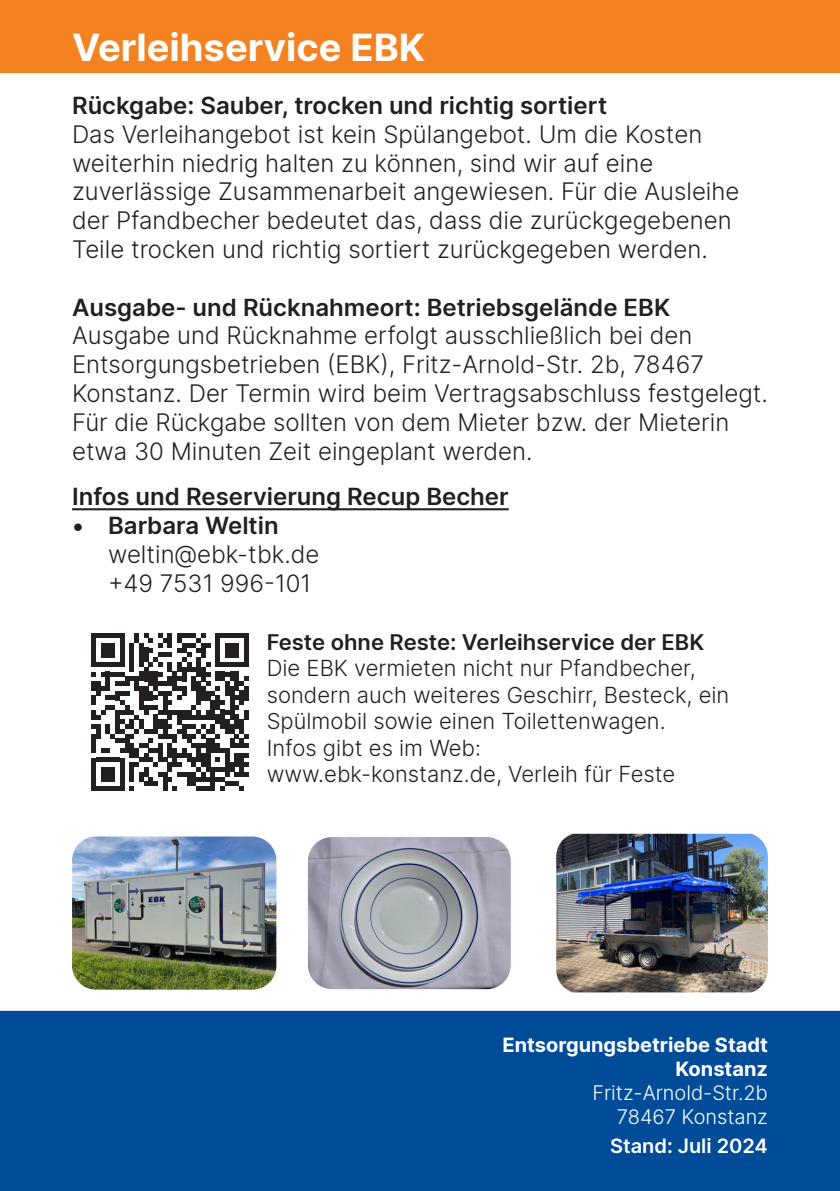
<style>
.page{position:relative;width:840px;height:1191px;background:#fff}
.page>*{position:absolute;margin:0;border:0;box-sizing:border-box;transform-origin:0 0}
.t1{font:700 38px "Inter";color:#fff}
.t2{font:300 24px/28.8px "Inter";color:#231f20}
.t3{font:600 24px "Inter";color:#231f20}
.t4{font:300 22px/26.4px "Inter";color:#231f20}
.t5{font:600 22px "Inter";color:#231f20}
.t6{font:700 20px/24px "Inter";color:#fff;text-align:right}
.t7{font:300 20px/24px "Inter";color:#fff;text-align:right}
.t8{font:600 20px "Inter";color:#fff}
</style>
<div class="page">
<hr style="left:0;top:72px;width:839px;height:1px;background:#f58220">
<div style="left:0;top:1010px;width:839px;height:181px;background:#014c98"></div>
<hr style="left:0;top:1154px;width:839px;height:2px;background:#014c98">
<div style="left:0;top:0;width:839px;height:72px;background:#f58220"></div>
<svg style="left:820px;top:1156px;width:19px;height:35px"></svg>
<svg style="left:91px;top:633px;width:158px;height:158px"></svg>
<hr style="left:72px;top:508px;width:436px;height:2px;background:#231f20">
<img style="left:556px;top:833px;width:211px;height:159px">
<img style="left:308px;top:837px;width:202px;height:152px">
<img style="left:72px;top:836px;width:204px;height:153px">
<h1 class="t1" style="left:72px;top:19px;width:354px">Verleihservice EBK</h1>
<p class="t3" style="left:72px;top:87px;width:536px">Rückgabe: Sauber, trocken und richtig sortiert</p>
<p class="t2" style="left:72px;top:119px;width:668px">Das Verleihangebot ist kein Spülangebot. Um die Kosten weiterhin niedrig halten zu können, sind wir auf eine zuverlässige Zusammenarbeit angewiesen. Für die Ausleihe der Pfandbecher bedeutet das, dass die zurückgegebenen Teile trocken und richtig sortiert zurückgegeben werden.</p>
<p class="t3" style="left:72px;top:289px;width:599px">Ausgabe- und Rücknahmeort: Betriebsgelände EBK</p>
<p class="t2" style="left:72px;top:321px;width:697px">Ausgabe und Rücknahme erfolgt ausschließlich bei den Entsorgungsbetrieben (EBK), Fritz-Arnold-Str. 2b, 78467<br>Konstanz. Der Termin wird beim Vertragsabschluss festgelegt.<br>Für die Rückgabe sollten von dem Mieter bzw. der Mieterin etwa 30 Minuten Zeit eingeplant werden.</p>
<p class="t3" style="left:72px;top:479px;width:438px">Infos und Reservierung Recup Becher</p>
<p class="t3" style="left:72px;top:508px;width:208px">• Barbara Weltin</p>
<p class="t2" style="left:108px;top:539px;width:213px">weltin@ebk-tbk.de +49 7531 996-101</p>
<p class="t5" style="left:266px;top:625px;width:439px">Feste ohne Reste: Verleihservice der EBK</p>
<p class="t4" style="left:266px;top:655px;width:464px">Die EBK vermieten nicht nur Pfandbecher, sondern auch weiteres Geschirr, Besteck, ein Spülmobil sowie einen Toilettenwagen.<br>Infos gibt es im Web:<br>www.ebk-konstanz.de, Verleih für Feste</p>
<p class="t6" style="left:502px;top:1031px;width:267px">Entsorgungsbetriebe Stadt<br>Konstanz</p>
<p class="t7" style="left:592px;top:1080px;width:177px">Fritz-Arnold-Str.2b<br>78467 Konstanz</p>
<p class="t8" style="left:609px;top:1131px;width:159px">Stand: Juli 2024</p>
</div>
